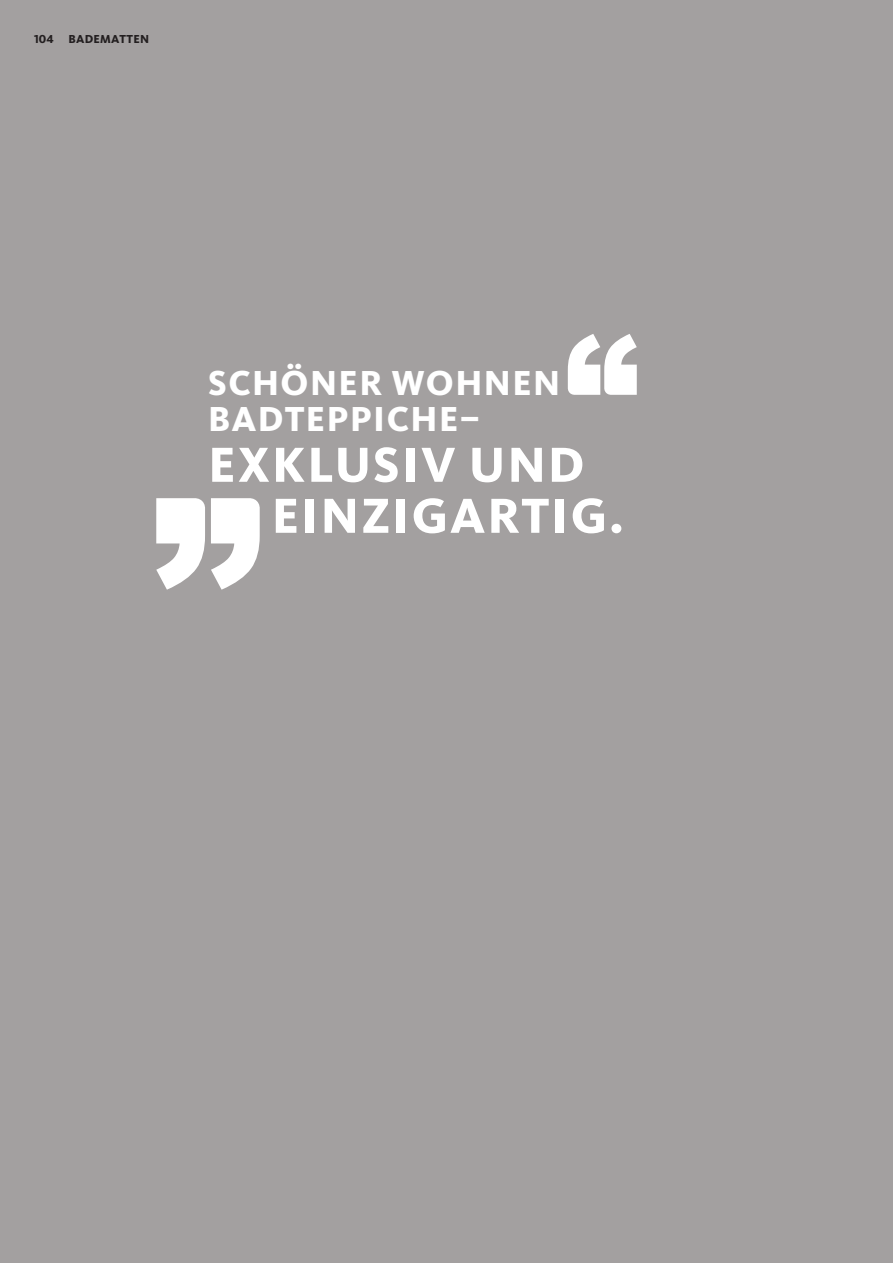
<style>
.page{position:relative;width:893px;height:1263px;background:#a3a0a0}
.page>*{position:absolute;margin:0;border:0;box-sizing:border-box;transform-origin:0 0}
.t1{font:800 51px/51px "Kievit Pro";letter-spacing:.04em;color:#fff}
.t2{font:800 36px/36px "Kievit Pro";letter-spacing:.04em;color:#fff}
.t3{font:800 12px "Kievit Pro";letter-spacing:.025em;color:#231f20}
</style>
<div class="page">
<svg style="left:156px;top:498px;width:104px;height:92px"></svg>
<svg style="left:568px;top:334px;width:69px;height:61px"></svg>
<p class="t3" style="left:34px;top:32px;width:117px">104 BADEMATTEN</p>
<p class="t2" style="left:208px;top:365px;width:354px">SCHÖNER WOHNEN<br>BADTEPPICHE–</p>
<h1 class="t1" style="left:272px;top:439px;width:354px;text-indent:-64px">EXKLUSIV UND<br>EINZIGARTIG.</h1>
</div>
